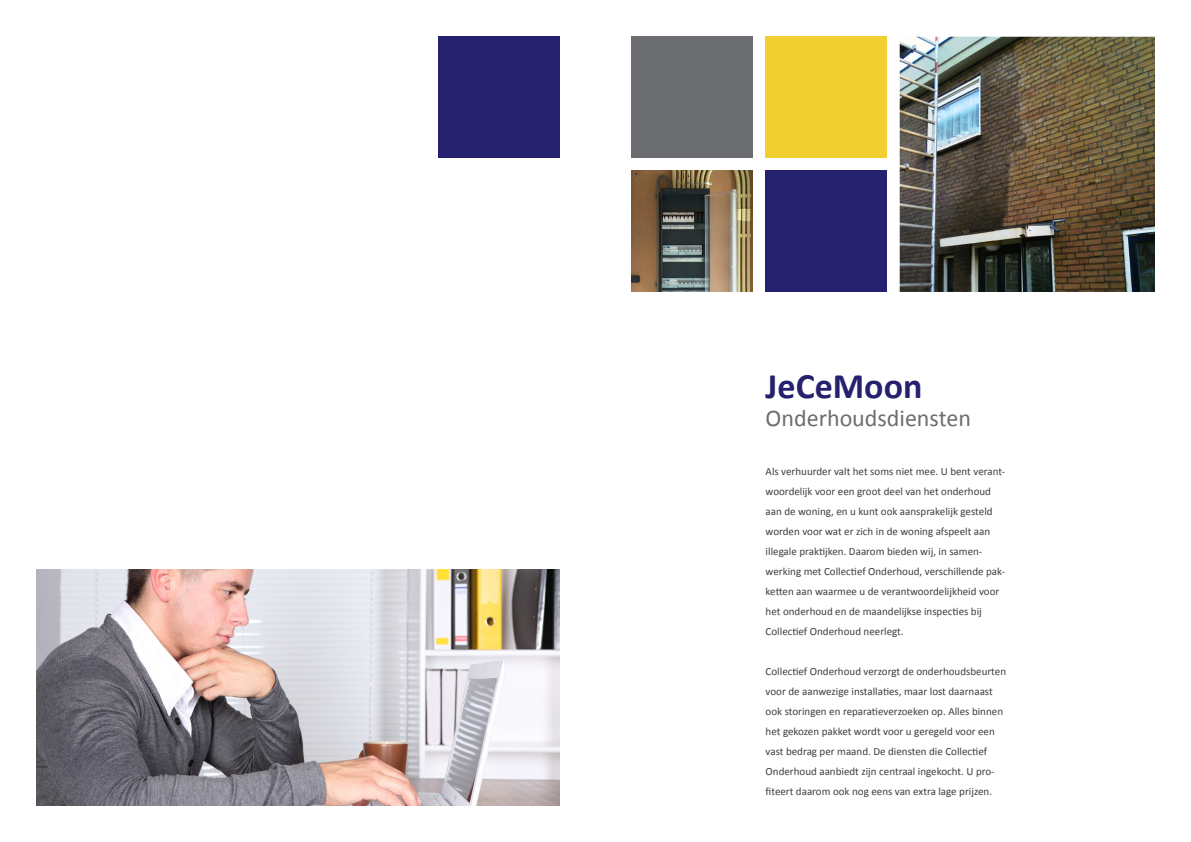
<style>
.page{position:relative;width:1191px;height:842px;background:#fff}
.page>*{position:absolute;margin:0;border:0;box-sizing:border-box;transform-origin:0 0}
.t1{font:700 36px "Calibri";color:#25216e}
.t2{font:24px "Calibri";color:#6c6d70}
.t3{font:11px/20px "Calibri";color:#3e3e3f}
</style>
<div class="page">
<div style="left:631px;top:36px;width:121px;height:121px;background:#6c6d70"></div>
<div style="left:765px;top:36px;width:121px;height:121px;background:#f2cf31"></div>
<img style="left:899px;top:36px;width:256px;height:255px">
<img style="left:631px;top:170px;width:121px;height:121px">
<div style="left:765px;top:170px;width:121px;height:121px;background:#25216e"></div>
<img style="left:36px;top:569px;width:523px;height:237px">
<div style="left:438px;top:36px;width:121px;height:121px;background:#25216e"></div>
<p class="t1" style="left:765px;top:363px;width:158px">JeCeMoon</p>
<p class="t2" style="left:765px;top:403px;width:207px">Onderhoudsdiensten</p>
<p class="t3" style="left:765px;top:462px;width:241px">Als verhuurder valt het soms niet mee. U bent verant&shy;woordelijk voor een groot deel van het onderhoud aan de woning, en u kunt ook aansprakelijk gesteld worden voor wat er zich in de woning afspeelt aan illegale praktijken. Daarom bieden wij, in samen-</p>
<p class="t3" style="left:765px;top:562px;width:241px">werking met Collectief Onderhoud, verschillende pak&shy;ketten aan waarmee u de verantwoordelijkheid voor het onderhoud en de maandelijkse inspecties bij</p>
<p class="t3" style="left:765px;top:622px;width:139px">Collectief Onderhoud neerlegt.</p>
<p class="t3" style="left:765px;top:662px;width:242px">Collectief Onderhoud verzorgt de onderhoudsbeurten voor de aanwezige installaties, maar lost daarnaast ook storingen en reparatieverzoeken op. Alles binnen het gekozen pakket wordt voor u geregeld voor een vast bedrag per maand. De diensten die Collectief</p>
<p class="t3" style="left:765px;top:762px;width:230px">Onderhoud aanbiedt zijn centraal ingekocht. U pro&shy;fiteert daarom ook nog eens van extra lage prijzen.</p>
</div>
